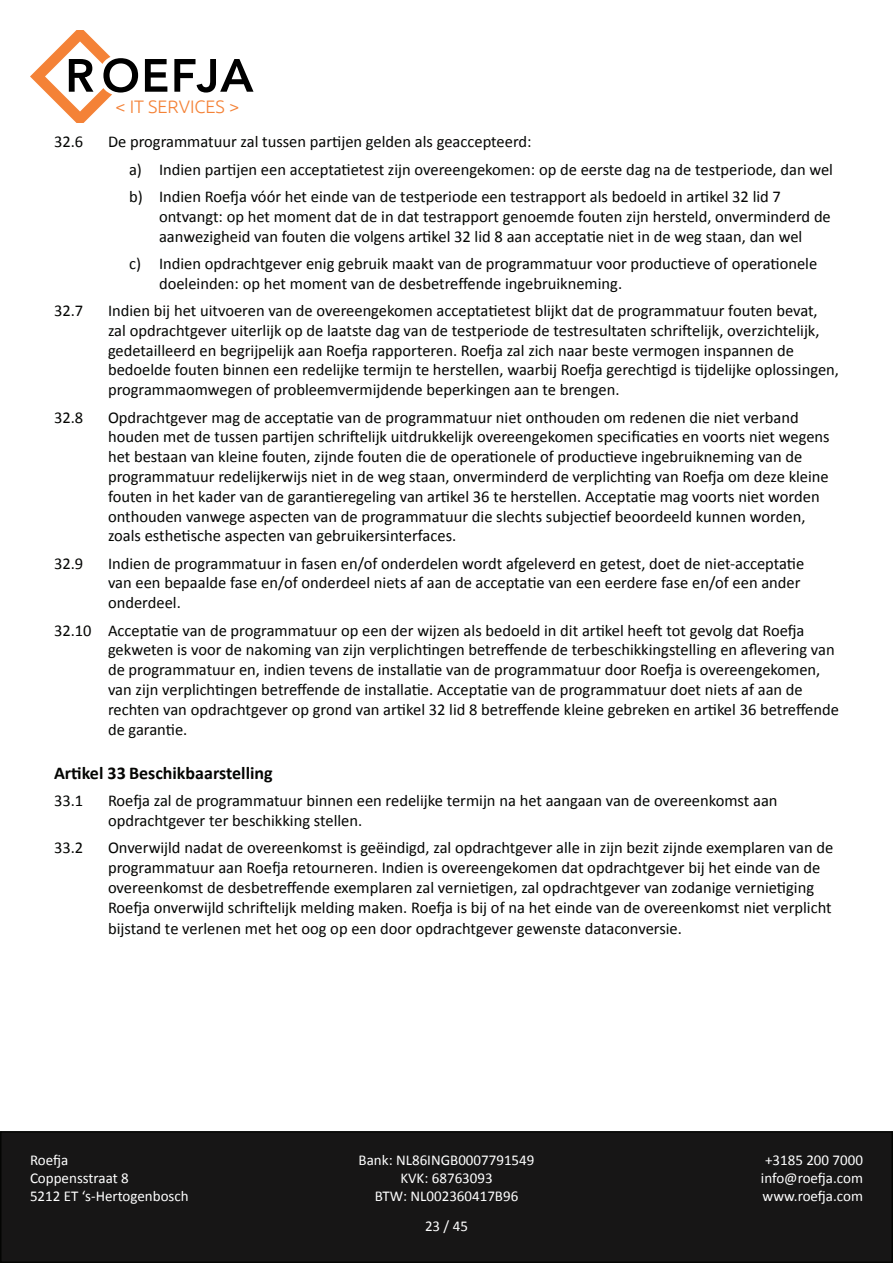
<style>
.page{position:relative;width:893px;height:1263px;background:#fff}
.page>*{position:absolute;margin:0;border:0;box-sizing:border-box;transform-origin:0 0}
.t1{font:300 18.15px "Ubuntu";color:#f48237}
.t2{font:700 18px "Calibri";color:#040503}
.t3{font:16.5px/19.8px "Calibri";color:#040503}
.t4{font:15px/18px "Calibri";color:#fff}
</style>
<div class="page">
<div style="left:1px;top:1132px;width:891px;height:130px;background:#171616"></div>
<div style="left:0;top:1131px;width:893px;height:132px;border:2px solid #040503"></div>
<svg style="left:145px;top:59px;width:22px;height:33px"></svg>
<svg style="left:174px;top:59px;width:80px;height:34px"></svg>
<svg style="left:30px;top:30px;width:108px;height:93px"></svg>
<p class="t1" style="left:115px;top:96px;width:125px">&lt; IT SERVICES &gt;</p>
<p class="t3" style="left:54px;top:132px;width:31px">32.6</p>
<p class="t3" style="left:129px;top:128px;width:705px;line-height:27.3px;text-indent:-21px">De programmatuur zal tussen partijen gelden als geaccepteerd:<br>a) Indien partijen een acceptatietest zijn overeengekomen: op de eerste dag na de testperiode, dan wel b) Indien Roefja vóór het einde van de testperiode een testrapport als bedoeld in artikel 32 lid 7</p>
<p class="t3" style="left:159px;top:206px;width:673px">ontvangt: op het moment dat de in dat testrapport genoemde fouten zijn hersteld, onverminderd de aanwezigheid van fouten die volgens artikel 32 lid 8 aan acceptatie niet in de weg staan, dan wel</p>
<p class="t3" style="left:159px;top:253px;width:660px;text-indent:-30px">c) Indien opdrachtgever enig gebruik maakt van de programmatuur voor productieve of operationele doeleinden: op het moment van de desbetreffende ingebruikneming.</p>
<p class="t3" style="left:54px;top:300px;width:31px">32.7</p>
<p class="t3" style="left:108px;top:300px;width:732px">Indien bij het uitvoeren van de overeengekomen acceptatietest blijkt dat de programmatuur fouten bevat, zal opdrachtgever uiterlijk op de laatste dag van de testperiode de testresultaten schriftelijk, overzichtelijk, gedetailleerd en begrijpelijk aan Roefja rapporteren. Roefja zal zich naar beste vermogen inspannen de bedoelde fouten binnen een redelijke termijn te herstellen, waarbij Roefja gerechtigd is tijdelijke oplossingen, programmaomwegen of probleemvermijdende beperkingen aan te brengen.</p>
<p class="t3" style="left:54px;top:407px;width:31px">32.8</p>
<p class="t3" style="left:108px;top:407px;width:723px">Opdrachtgever mag de acceptatie van de programmatuur niet onthouden om redenen die niet verband houden met de tussen partijen schriftelijk uitdrukkelijk overeengekomen specificaties en voorts niet wegens het bestaan van kleine fouten, zijnde fouten die de operationele of productieve ingebruikneming van de programmatuur redelijkerwijs niet in de weg staan, onverminderd de verplichting van Roefja om deze kleine fouten in het kader van de garantieregeling van artikel 36 te herstellen. Acceptatie mag voorts niet worden onthouden vanwege aspecten van de programmatuur die slechts subjectief beoordeeld kunnen worden, zoals esthetische aspecten van gebruikersinterfaces.</p>
<p class="t3" style="left:54px;top:553px;width:31px">32.9</p>
<p class="t3" style="left:108px;top:553px;width:698px">Indien de programmatuur in fasen en/of onderdelen wordt afgeleverd en getest, doet de niet-acceptatie van een bepaalde fase en/of onderdeel niets af aan de acceptatie van een eerdere fase en/of een ander onderdeel.</p>
<p class="t3" style="left:108px;top:620px;width:732px;text-indent:-54px">32.10 Acceptatie van de programmatuur op een der wijzen als bedoeld in dit artikel heeft tot gevolg dat Roefja gekweten is voor de nakoming van zijn verplichtingen betreffende de terbeschikkingstelling en aflevering van de programmatuur en, indien tevens de installatie van de programmatuur door Roefja is overeengekomen, van zijn verplichtingen betreffende de installatie. Acceptatie van de programmatuur doet niets af aan de rechten van opdrachtgever op grond van artikel 32 lid 8 betreffende kleine gebreken en artikel 36 betreffende de garantie.</p>
<p class="t2" style="left:54px;top:760px;width:220px">Artikel 33 Beschikbaarstelling</p>
<p class="t3" style="left:54px;top:790px;width:31px">33.1</p>
<p class="t3" style="left:108px;top:790px;width:671px">Roefja zal de programmatuur binnen een redelijke termijn na het aangaan van de overeenkomst aan opdrachtgever ter beschikking stellen.</p>
<p class="t3" style="left:54px;top:837px;width:31px">33.2</p>
<p class="t3" style="left:108px;top:837px;width:727px">Onverwijld nadat de overeenkomst is geëindigd, zal opdrachtgever alle in zijn bezit zijnde exemplaren van de programmatuur aan Roefja retourneren. Indien is overeengekomen dat opdrachtgever bij het einde van de overeenkomst de desbetreffende exemplaren zal vernietigen, zal opdrachtgever van zodanige vernietiging Roefja onverwijld schriftelijk melding maken. Roefja is bij of na het einde van de overeenkomst niet verplicht</p>
<p class="t3" style="left:108px;top:918px;width:575px">bijstand te verlenen met het oog op een door opdrachtgever gewenste dataconversie.</p>
<p class="t4" style="left:30px;top:1150px;width:160px">Roefja<br>Coppensstraat 8<br>5212 ET ‘s-Hertogenbosch</p>
<p class="t4" style="left:761px;top:1150px;width:104px;text-align:justify">+3185 200 7000 info@roefja.com www.roefja.com</p>
<p class="t4" style="left:359px;top:1150px;width:177px;text-align:center">Bank: NL86INGB0007791549<br>KVK: 68763093<br>BTW: NL002360417B96</p>
<p class="t4" style="left:425px;top:1216px;width:44px">23 / 45</p>
</div>
